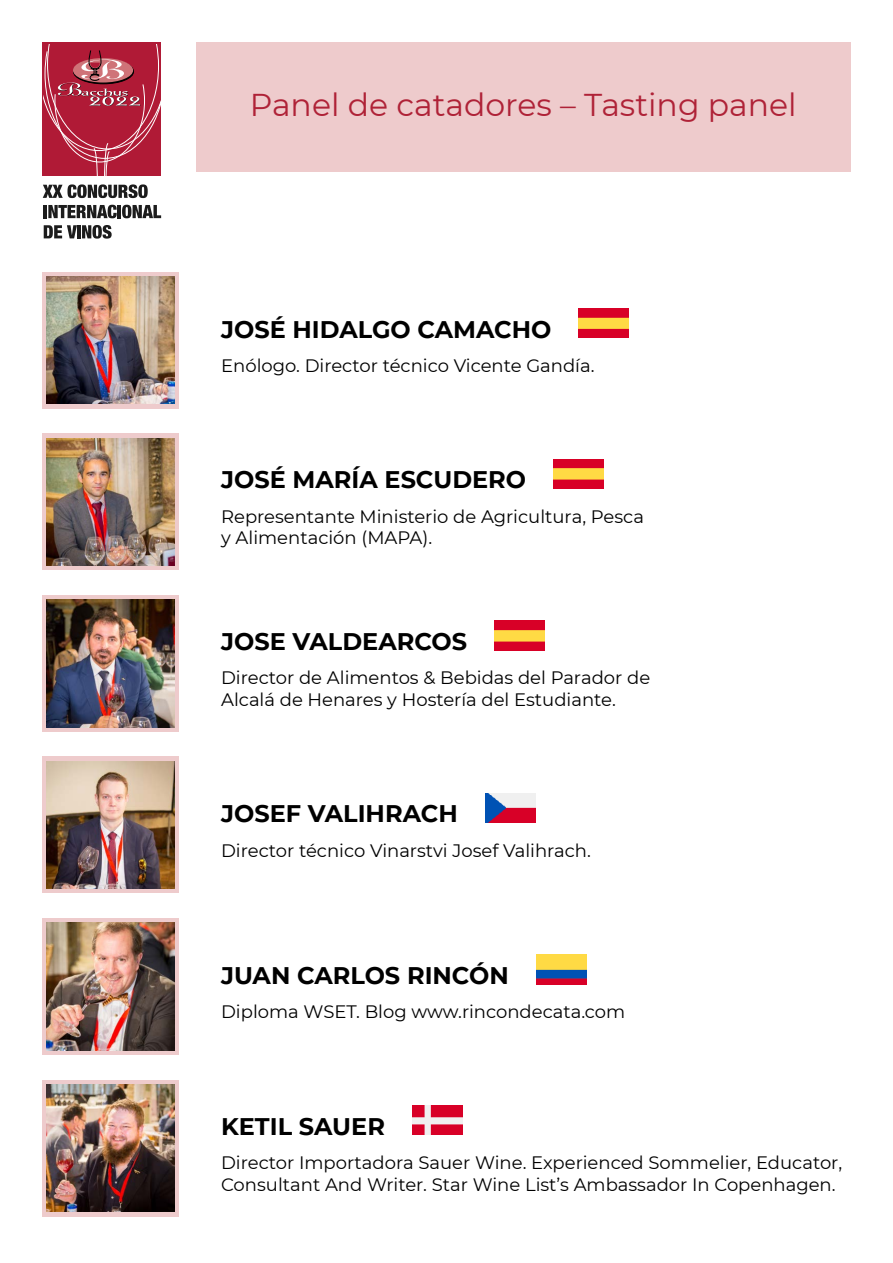
<style>
.page{position:relative;width:893px;height:1263px;background:#fff}
.page>*{position:absolute;margin:0;border:0;box-sizing:border-box;transform-origin:0 0}
.t1{font:31.5px "Montserrat";color:#af2237}
.t2{font:700 24px "Montserrat";color:#000}
.t3{font:18px/21.6px "Montserrat";color:#000}
</style>
<div class="page">
<div style="left:196px;top:43px;width:654px;height:129px;background:#eecbcc"></div>
<svg style="left:43px;top:44px;width:118px;height:132px;background:#b4324a"></svg>
<svg style="left:43px;top:184px;width:105px;height:14px"></svg>
<svg style="left:44px;top:205px;width:117px;height:13px"></svg>
<svg style="left:44px;top:225px;width:68px;height:14px"></svg>
<div style="left:43px;top:272px;width:136px;height:136px;background:linear-gradient(to right,#eecbcc,#eecbcc)"></div>
<img style="left:47px;top:276px;width:127px;height:128px">
<img style="left:579px;top:308px;width:50px;height:30px">
<div style="left:43px;top:434px;width:136px;height:136px;background:linear-gradient(to right,#eecbcc,#eecbcc)"></div>
<img style="left:47px;top:438px;width:127px;height:128px">
<img style="left:553px;top:459px;width:50px;height:29px">
<svg style="left:43px;top:595px;width:136px;height:136px;background:#d0afad"></svg>
<img style="left:47px;top:600px;width:127px;height:127px">
<img style="left:494px;top:621px;width:51px;height:29px">
<div style="left:43px;top:757px;width:136px;height:136px;background:linear-gradient(to right,#eecbcc,#eecbcc)"></div>
<img style="left:47px;top:761px;width:127px;height:128px">
<img style="left:485px;top:793px;width:50px;height:29px">
<svg style="left:43px;top:918px;width:136px;height:136px;background:#d5b4b1"></svg>
<img style="left:47px;top:923px;width:127px;height:127px">
<img style="left:536px;top:955px;width:50px;height:29px">
<div style="left:43px;top:1080px;width:136px;height:136px;background:#eecbcc"></div>
<img style="left:47px;top:1084px;width:127px;height:128px">
<img style="left:412px;top:1105px;width:50px;height:30px">
<h1 class="t1" style="left:250px;top:83px;width:548px">Panel de catadores – Tasting panel</h1>
<h2 class="t2" style="left:221px;top:312px;width:332px">JOSÉ HIDALGO CAMACHO</h2>
<p class="t3" style="left:221px;top:354px;width:375px">Enólogo. Director técnico Vicente Gandía.</p>
<h2 class="t2" style="left:221px;top:463px;width:307px">JOSÉ MARÍA ESCUDERO</h2>
<p class="t3" style="left:221px;top:505px;width:424px">Representante Ministerio de Agricultura, Pesca y Alimentación (MAPA).</p>
<h2 class="t2" style="left:221px;top:624px;width:248px">JOSE VALDEARCOS</h2>
<p class="t3" style="left:221px;top:667px;width:431px">Director de Alimentos &amp; Bebidas del Parador de<br>Alcalá de Henares y Hostería del Estudiante.</p>
<h2 class="t2" style="left:221px;top:797px;width:238px">JOSEF VALIHRACH</h2>
<p class="t3" style="left:221px;top:839px;width:371px">Director técnico Vinarstvi Josef Valihrach.</p>
<h2 class="t2" style="left:221px;top:958px;width:289px">JUAN CARLOS RINCÓN</h2>
<p class="t3" style="left:221px;top:1000px;width:406px">Diploma WSET. Blog www.rincondecata.com</p>
<h2 class="t2" style="left:221px;top:1109px;width:165px">KETIL SAUER</h2>
<p class="t3" style="left:221px;top:1151px;width:622px">Director Importadora Sauer Wine. Experienced Sommelier, Educator,<br>Consultant And Writer. Star Wine List’s Ambassador In Copenhagen.</p>
</div>
